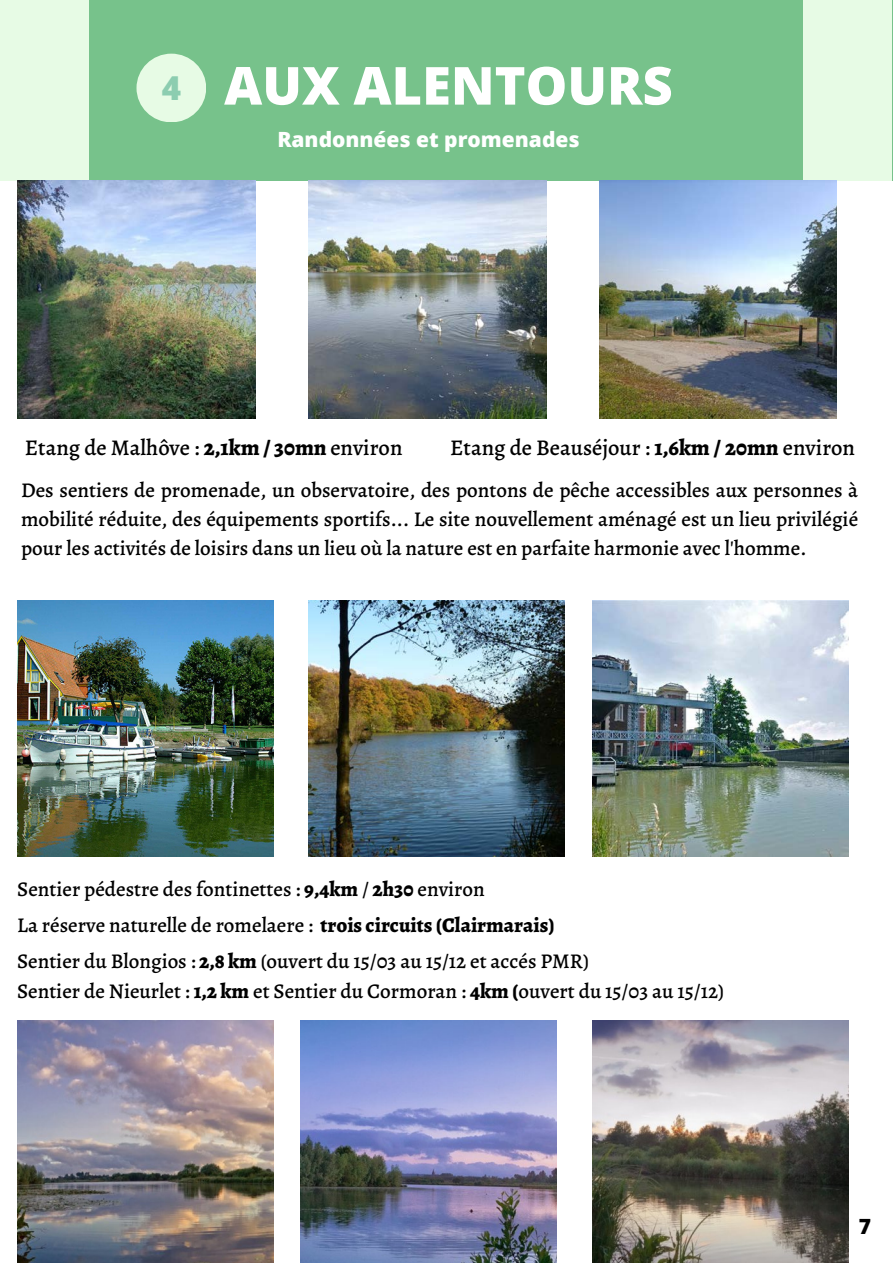
<style>
.page{position:relative;width:893px;height:1264px;background:#fff}
.page>*{position:absolute;margin:0;border:0;box-sizing:border-box;transform-origin:0 0}
.t1{font:800 52.5px "Open Sans";color:#fff}
.t2{font:800 33px "Open Sans";color:#8ccdb0}
.t3{font:500 22.5px "Alegreya";color:#000}
.t4{font:500 21px/29.2px "Alegreya";color:#000;text-align:justify}
.t5{font:800 21px "Open Sans";color:#fff}
.t6{font:800 21px "Open Sans";color:#000}
.s1{font-weight:800}
</style>
<div class="page">
<div style="left:0;top:0;width:892px;height:180px;background:#77c28b"></div>
<div style="left:803px;top:0;width:89px;height:181px;background:#e7fbe5"></div>
<div style="left:0;top:0;width:89px;height:181px;background:#e7fbe5"></div>
<img style="left:309px;top:181px;width:237px;height:237px">
<img style="left:599px;top:181px;width:237px;height:237px">
<img style="left:18px;top:181px;width:237px;height:237px">
<img style="left:18px;top:600px;width:255px;height:256px">
<img style="left:308px;top:600px;width:256px;height:256px">
<img style="left:592px;top:600px;width:256px;height:256px">
<img style="left:18px;top:1020px;width:255px;height:242px">
<img style="left:301px;top:1020px;width:255px;height:242px">
<img style="left:592px;top:1020px;width:256px;height:242px">
<div style="left:136px;top:54px;width:70px;height:68px;background:#e7fbe5;border-radius:50%"></div>
<p class="t2" style="left:162px;top:65px;width:21px">4</p>
<p class="t1" style="left:224px;top:49px;width:450px">AUX ALENTOURS</p>
<p class="t5" style="left:277px;top:125px;width:304px">Randonnées et promenades</p>
<p class="t3" style="left:25px;top:432px;width:379px">Etang de Malhôve : <span class="s1">2,1km / 30mn</span> environ</p>
<p class="t3" style="left:450px;top:432px;width:406px">Etang de Beauséjour : <span class="s1">1,6km / 20mn</span> environ</p>
<p class="t4" style="left:21px;top:475px;width:838px">Des sentiers de promenade, un observatoire, des pontons de pêche accessibles aux personnes à mobilité réduite, des équipements sportifs... Le site nouvellement aménagé est un lieu privilégié pour les activités de loisirs dans un lieu où la nature est en parfaite harmonie avec l'homme.</p>
<p class="t4" style="left:17px;top:874px;width:469px">Sentier pédestre des fontinettes : <span class="s1">9,4km</span> / <span class="s1">2h30</span> environ</p>
<p class="t4" style="left:17px;top:910px;width:539px">La réserve naturelle de romelaere : <span class="s1">trois circuits (Clairmarais)</span></p>
<p class="t4" style="left:17px;top:946px;width:573px">Sentier du Blongios : <span class="s1">2,8 km</span> (ouvert du 15/03 au 15/12 et accés PMR)</p>
<p class="t4" style="left:17px;top:976px;width:708px">Sentier de Nieurlet : <span class="s1">1,2 km</span> et Sentier du Cormoran : <span class="s1">4km (</span>ouvert du 15/03 au 15/12)</p>
<p class="t6" style="left:858px;top:1211px;width:14px">7</p>
</div>
